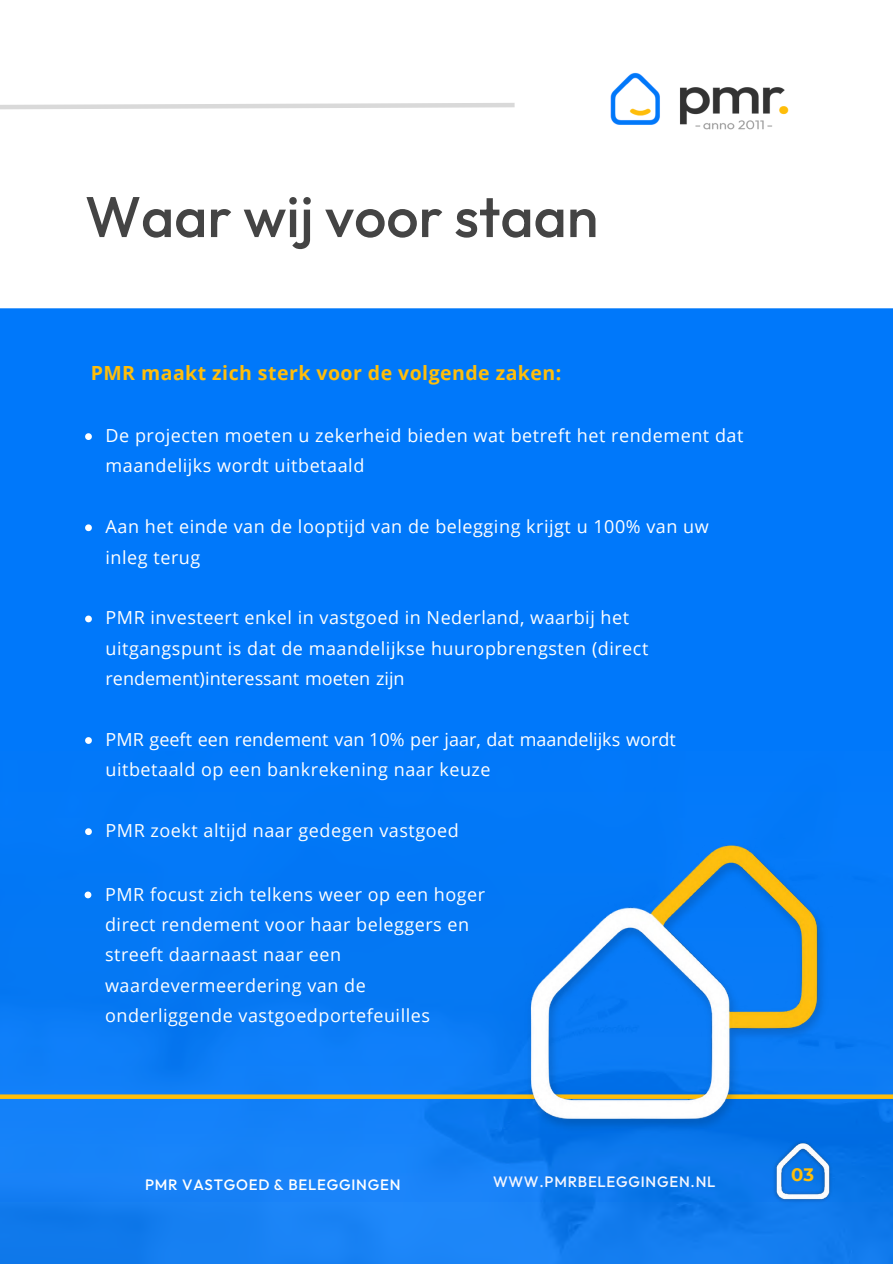
<style>
.page{position:relative;width:893px;height:1264px;background:#fff}
.page>*{position:absolute;margin:0;border:0;box-sizing:border-box;transform-origin:0 0}
.t1{font:500 57.15px "Outfit";color:#444}
.t2{font:700 19.5px "Open Sans";letter-spacing:.025em;color:#ffbe0a}
.t3{font:18px/30.3px "Open Sans";letter-spacing:.03em;color:#fff}
.t4{font:18px/30.3px "Open Sans";color:#fff}
.t5{font:700 18px "Montserrat";color:#ffbe0a}
.t6{font:500 15px "Outfit";letter-spacing:.05em;color:#fff}
.t7{font:500 15px "Outfit";letter-spacing:.05em;color:#f4f6ff}
.s1{font-style:inherit}
</style>
<div class="page">
<div style="left:0;top:308px;width:892px;height:399px;background:#0078fa"></div>
<svg style="left:0;top:707px;width:892px;height:556px;background:#097af4"></svg>
<svg style="left:0;top:103px;width:515px;height:7px"></svg>
<img style="left:610px;top:72px;width:179px;height:58px">
<img style="left:770px;top:1137px;width:64px;height:68px">
<svg style="left:0;top:1094px;width:892px;height:4px;background:#e4b624"></svg>
<img style="left:520px;top:839px;width:312px;height:298px">
<svg style="left:85px;top:891px;width:6px;height:7px"></svg>
<svg style="left:85px;top:433px;width:7px;height:7px"></svg>
<svg style="left:85px;top:524px;width:7px;height:7px"></svg>
<svg style="left:85px;top:615px;width:7px;height:7px"></svg>
<svg style="left:85px;top:737px;width:7px;height:7px"></svg>
<svg style="left:85px;top:828px;width:7px;height:7px"></svg>
<p class="t1" style="left:85px;top:180px;width:515px">Waar wij voor staan</p>
<p class="t2" style="left:91px;top:359px;width:472px">PMR maakt zich sterk voor de volgende zaken:</p>
<p class="t3" style="left:106px;top:420px;width:639px">De projecten moeten u zekerheid bieden wat betreft het rendement dat maandelijks wordt uitbetaald</p>
<p class="t3" style="left:106px;top:511px;width:604px">Aan het einde van de looptijd van de belegging krijgt u 100% van uw inleg terug</p>
<p class="t3" style="left:106px;top:602px;width:544px">PMR investeert enkel in vastgoed in Nederland, waarbij het uitgangspunt is dat de maandelijkse huuropbrengsten (direct rendement) interessant moeten zijn</p>
<p class="t4" style="left:106px;top:723px;width:571px">PMR geeft een rendement van 1<span class="s1">0</span>% per jaar, dat maandelijks wordt uitbetaald op een bankrekening naar keuze</p>
<p class="t3" style="left:106px;top:815px;width:355px">PMR zoekt altijd naar gedegen vastgoed</p>
<p class="t3" style="left:105px;top:878px;width:381px">PMR focust zich telkens weer op een hoger direct rendement voor haar beleggers en streeft daarnaast naar een waardevermeerdering van de onderliggende vastgoedportefeuilles</p>
<p class="t6" style="left:145px;top:1174px;width:257px">PMR VASTGOED &amp; BELEGGINGEN</p>
<p class="t7" style="left:493px;top:1172px;width:224px">WWW.PMRBELEGGINGEN.NL</p>
<p class="t5" style="left:791px;top:1163px;width:24px">03</p>
</div>
